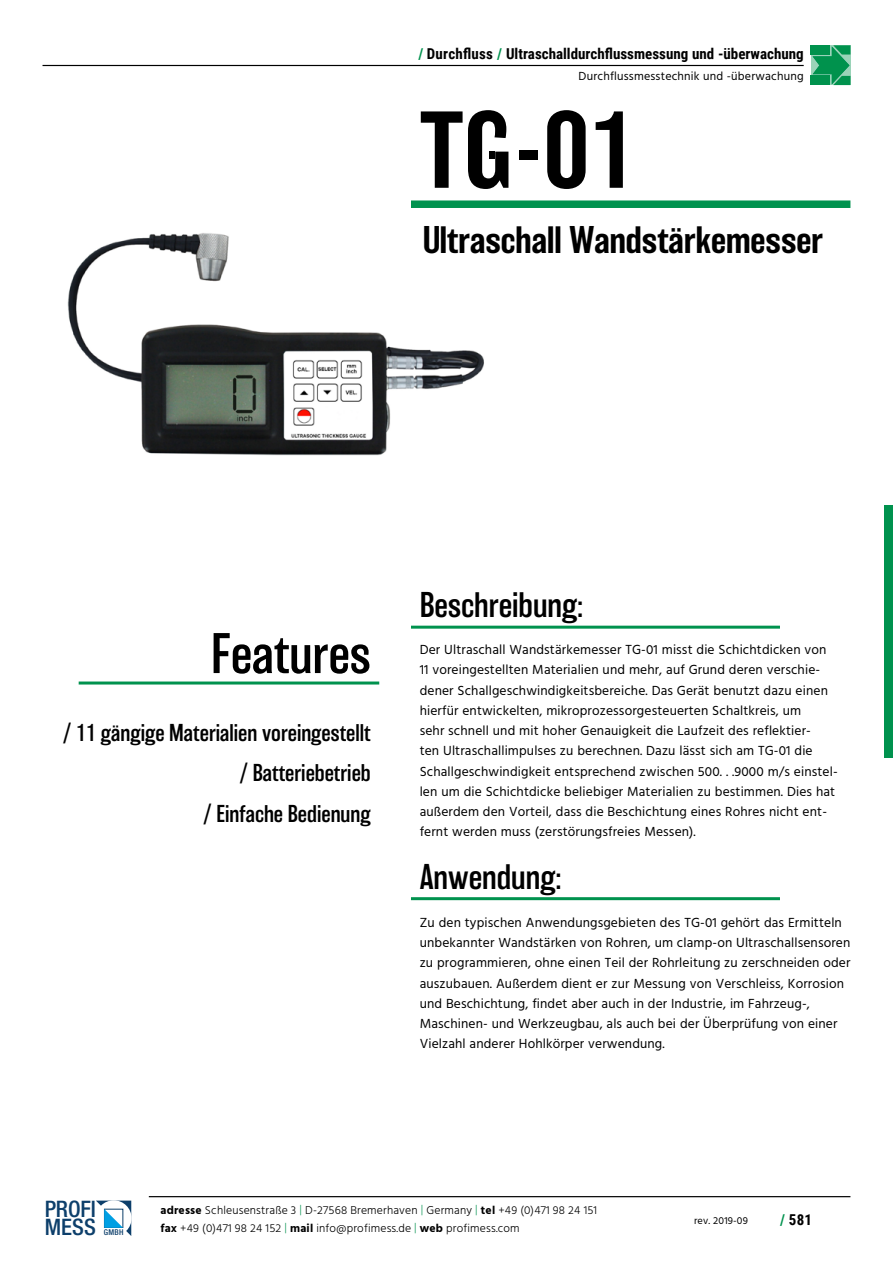
<style>
.page{position:relative;width:893px;height:1263px;background:#fff}
.page>*{position:absolute;margin:0;border:0;box-sizing:border-box;transform-origin:0 0}
.t1{font:500 100.35px "Balboa";color:#000}
.t2{font:300 52.65px "Balboa";color:#000}
.t3{font:500 35.55px "Balboa";color:#000}
.t4{font:300 33px "Balboa";color:#000}
.t5{font:500 condensed 22.8px/18.1px "Helvetica Neue";letter-spacing:-.01em;color:#0d3f6b}
.t6{font:300 22.5px/40.5px "Balboa";color:#000;text-align:right}
.t7{font:700 15px "Roboto Condensed";color:#000}
.t8{font:13.5px/20.2px "Hind Guntur";letter-spacing:.01em;color:#000}
.t9{font:12px "Hind Guntur";letter-spacing:.015em;color:#000}
.t10{font:300 11.7px/18px "Hind Guntur";letter-spacing:.015em;color:#000}
.t11{font:10.35px "Hind Guntur";letter-spacing:.015em;color:#000}
.t12{font:500 condensed 7.95px "Helvetica Neue";color:#0d3f6b}
.s1{color:#00924e}
.s2{font-weight:700}
</style>
<div class="page">
<div style="left:811px;top:45px;width:39px;height:40px;background:#9ad3b8"></div>
<div style="left:811px;top:45px;width:19px;height:10px;background:#00924d"></div>
<div style="left:811px;top:76px;width:19px;height:9px;background:#00924d"></div>
<svg style="left:812px;top:45px;width:38px;height:40px"></svg>
<hr style="left:43px;top:65px;width:761px;height:1px;background:#000">
<hr style="left:149px;top:1196px;width:701px;height:1px;background:#000">
<svg style="left:96px;top:1200px;width:35px;height:36px"></svg>
<div style="left:102px;top:1229px;width:23px;height:9px;background:#fff"></div>
<div style="left:885px;top:505px;width:8px;height:253px;background:#00924e"></div>
<img style="left:67px;top:233px;width:417px;height:223px">
<div style="left:411px;top:200px;width:439px;height:8px;background:#00924e"></div>
<hr style="left:411px;top:626px;width:369px;height:3px;background:#00924e">
<hr style="left:411px;top:897px;width:369px;height:3px;background:#00924e">
<hr style="left:79px;top:681px;width:300px;height:3px;background:#00924e">
<div style="left:489px;top:152px;width:6px;height:7px;background:#000"></div>
<p class="t7" style="left:418px;top:43px;width:387px"><span class="s1">/</span> Durchfluss <span class="s1">/</span> Ultraschalldurchflussmessung und -überwachung</p>
<p class="t9" style="left:579px;top:69px;width:227px">Durchflussmesstechnik und -überwachung</p>
<h1 class="t1" style="left:419px;top:95px;width:217px">TG-01</h1>
<h3 class="t3" style="left:423px;top:220px;width:402px">Ultraschall Wandstärkemesser</h3>
<h3 class="t4" style="left:420px;top:587px;width:165px">Beschreibung:</h3>
<h2 class="t2" style="left:211px;top:626px;width:161px">Features</h2>
<p class="t8" style="left:420px;top:639px;width:420px">Der Ultraschall Wandstärkemesser TG-01 misst die Schichtdicken von 11 voreingestellten Materialien und mehr, auf Grund deren verschie&shy;dener Schallgeschwindigkeitsbereiche. Das Gerät benutzt dazu einen hierfür entwickelten, mikroprozessorgesteuerten Schaltkreis, um<br>sehr schnell und mit hoher Genauigkeit die Laufzeit des reflektier-<br>ten Ultraschallimpulses zu berechnen. Dazu lässt sich am TG-01 die Schallgeschwindigkeit entsprechend zwischen 500. . .9000 m/s einstel&shy;len um die Schichtdicke beliebiger Materialien zu bestimmen. Dies hat außerdem den Vorteil, dass die Beschichtung eines Rohres nicht ent&shy;fernt werden muss (zerstörungsfreies Messen).</p>
<h3 class="t6" style="left:63px;top:712px;width:309px">/ 11 gängige Materialien voreingestellt / Batteriebetrieb<br>/ Einfache Bedienung</h3>
<h3 class="t4" style="left:420px;top:860px;width:143px">Anwendung:</h3>
<p class="t8" style="left:420px;top:912px;width:432px">Zu den typischen Anwendungsgebieten des TG-01 gehört das Ermitteln unbekannter Wandstärken von Rohren, um clamp-on Ultraschallsensoren zu programmieren, ohne einen Teil der Rohrleitung zu zerschneiden oder auszubauen. Außerdem dient er zur Messung von Verschleiss, Korrosion und Beschichtung, findet aber auch in der Industrie, im Fahrzeug-, Maschinen- und Werkzeugbau, als auch bei der Überprüfung von einer Vielzahl anderer Hohlkörper verwendung.</p>
<h3 class="t5" style="left:45px;top:1199px;width:53px">PROFI<br>MESS</h3>
<p class="t12" style="left:104px;top:1227px;width:21px">GMBH</p>
<p class="t10" style="left:161px;top:1201px;width:438px"><span class="s2">adresse</span> Schleusenstraße 3 <span class="s1">|</span> D-27568 Bremerhaven <span class="s1">|</span> Germany <span class="s1">|</span> <span class="s2">tel</span> +49 (0)471 98 24 151 <span class="s2">fax</span> +49 (0)471 98 24 152 <span class="s1">|</span> <span class="s2">mail</span> info@profimess.de <span class="s1">|</span> <span class="s2">web</span> profimess.com</p>
<p class="t11" style="left:694px;top:1214px;width:55px">rev. 2019-09</p>
<p class="t7" style="left:780px;top:1209px;width:33px"><span class="s1">/</span> 581</p>
</div>
